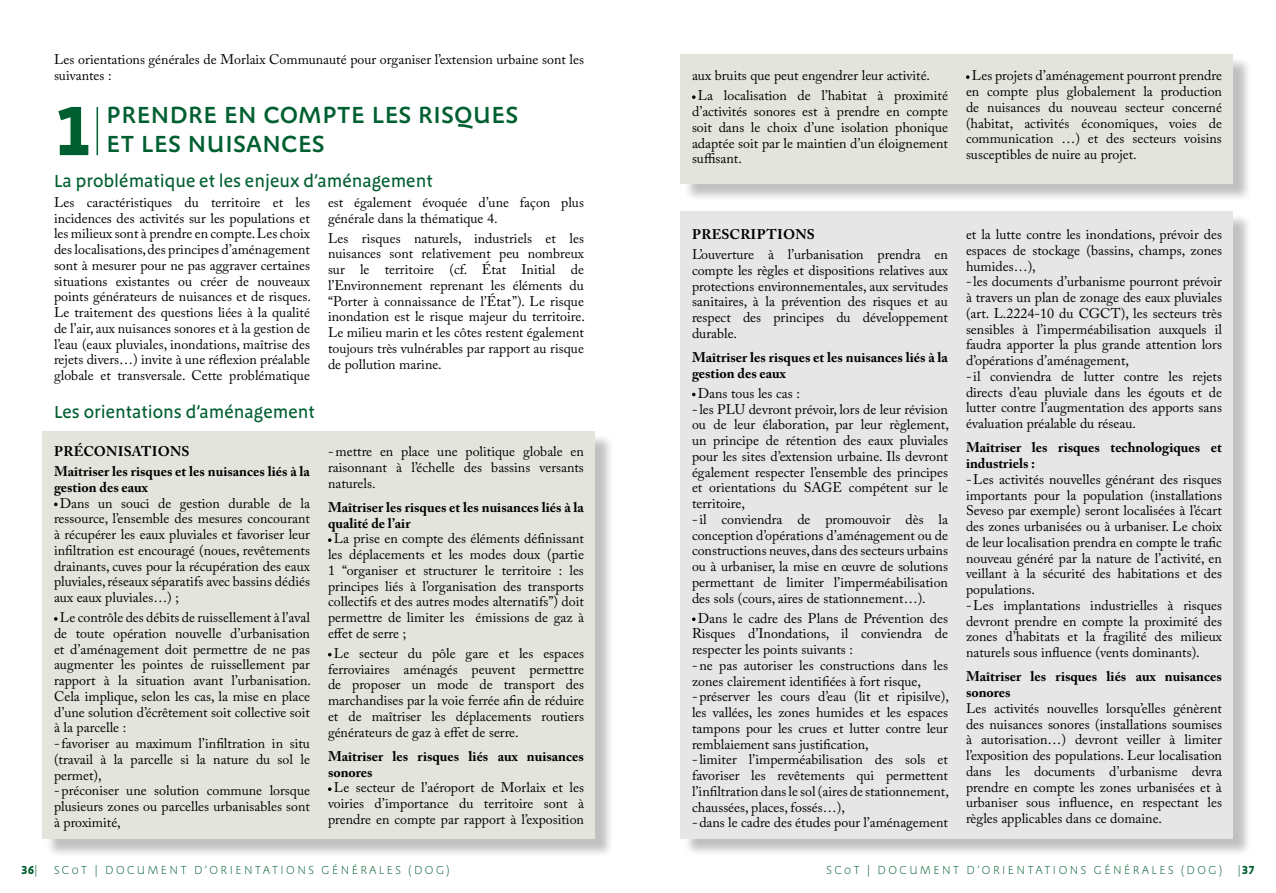
<style>
.page{position:relative;width:1276px;height:893px;background:#fff}
.page>*{position:absolute;margin:0;border:0;box-sizing:border-box;transform-origin:0 0}
.t1{font:700 72px "Megano LF";color:#005f30}
.t2{font:30px/28.5px "Megano Medium SC";color:#005f30}
.t3{font:500 18px "Megano";color:#005f30}
.t4{font:13.95px/15.8px "Adobe Caslon Pro";color:#000;text-align:justify}
.t5{font:700 13.95px/15.8px "Adobe Caslon Pro";color:#000}
.t6{font:700 13.95px "Adobe Caslon Pro";letter-spacing:.345em;color:#000}
.t7{font:300 12px "Megano";letter-spacing:.21em;color:#005f30}
.t8{font:700 12px "Megano LF";color:#005f30}
.s1{font-family:"Megano";font-weight:300}
</style>
<div class="page">
<hr style="left:97px;top:107px;width:1px;height:48px;background:#005f30">
<div style="left:45px;top:433px;width:569px;height:425px;background:#000;opacity:.25"></div>
<div style="left:43px;top:431px;width:552px;height:408px;background:#e3e5dd"></div>
<div style="left:683px;top:56px;width:569px;height:147px;background:#000;opacity:.25"></div>
<div style="left:680px;top:54px;width:553px;height:130px;background:#e3e5dd"></div>
<svg style="left:54px;top:503px;width:4px;height:3px"></svg>
<svg style="left:54px;top:617px;width:4px;height:4px"></svg>
<svg style="left:328px;top:538px;width:3px;height:4px"></svg>
<svg style="left:328px;top:787px;width:3px;height:4px"></svg>
<svg style="left:692px;top:95px;width:3px;height:4px"></svg>
<svg style="left:966px;top:75px;width:3px;height:4px"></svg>
<div style="left:683px;top:213px;width:569px;height:645px;background:#000;opacity:.25"></div>
<div style="left:680px;top:211px;width:553px;height:628px;background:#e6e6e7"></div>
<svg style="left:692px;top:617px;width:3px;height:4px"></svg>
<p class="t4" style="left:54px;top:52px;width:531px">Les orientations générales de Morlaix Communauté pour organiser l’extension urbaine sont les suivantes :</p>
<h1 class="t1" style="left:54px;top:88px;width:38px">1</h1>
<h2 class="t2" style="left:106px;top:99px;width:413px">prendre en compte les risques et les nuisances</h2>
<p class="t3" style="left:54px;top:170px;width:380px">La problématique et les enjeux d’aménagement</p>
<p class="t4" style="left:54px;top:194px;width:258px">Les caractéristiques du territoire et les incidences des activités sur les populations et les milieux sont à prendre en compte. Les choix des localisations, des principes d’aménagement sont à mesurer pour ne pas aggraver certaines situations existantes ou créer de nouveaux points générateurs de nuisances et de risques.<br>Le traitement des questions liées à la qualité de l’air, aux nuisances sonores et à la gestion de l’eau (eaux pluviales, inondations, maîtrise des rejets divers…) invite à une réflexion préalable globale et transversale. Cette problématique</p>
<p class="t3" style="left:54px;top:401px;width:262px">Les orientations d’aménagement</p>
<p class="t5" style="left:54px;top:441px;width:257px;line-height:20px">Préconisations<br>Maîtriser les risques et les nuisances liés à la</p>
<p class="t5" style="left:54px;top:479px;width:95px">gestion des eaux</p>
<p class="t4" style="left:54px;top:495px;width:257px;text-indent:6px">Dans un souci de gestion durable de la ressource, l’ensemble des mesures concourant à récupérer les eaux pluviales et favoriser leur infiltration est encouragé (noues, revêtements drainants, cuves pour la récupération des eaux pluviales, réseaux séparatifs avec bassins dédiés aux eaux pluviales…) ;</p>
<p class="t4" style="left:54px;top:609px;width:258px;text-indent:6px">Le contrôle des débits de ruissellement à l’aval de toute opération nouvelle d’urbanisation et d’aménagement doit permettre de ne pas augmenter les pointes de ruissellement par rapport à la situation avant l’urbanisation.<br>Cela implique, selon les cas, la mise en place d’une solution d’écrêtement soit collective soit à la parcelle :</p>
<p class="t4" style="left:54px;top:735px;width:257px">- favoriser au maximum l’infiltration in situ (travail à la parcelle si la nature du sol le permet),</p>
<p class="t4" style="left:54px;top:783px;width:257px">- préconiser une solution commune lorsque plusieurs zones ou parcelles urbanisables sont à proximité,</p>
<p class="t4" style="left:328px;top:194px;width:257px">est également évoquée d’une façon plus générale dans la thématique 4.</p>
<p class="t4" style="left:328px;top:230px;width:258px">Les risques naturels, industriels et les nuisances sont relativement peu nombreux sur le territoire (cf. État Initial de l’Environnement reprenant les éléments du “Porter à connaissance de l’État”). Le risque inondation est le risque majeur du territoire.<br>Le milieu marin et les côtes restent également toujours très vulnérables par rapport au risque de pollution marine.</p>
<p class="t4" style="left:328px;top:443px;width:257px">- mettre en place une politique globale en raisonnant à l’échelle des bassins versants naturels.</p>
<p class="t5" style="left:328px;top:499px;width:257px">Maîtriser les risques et les nuisances liés à la qualité de l’air</p>
<p class="t4" style="left:328px;top:531px;width:257px;text-indent:6px">La prise en compte des éléments définissant les déplacements et les modes doux (partie 1 “organiser et structurer le territoire : les principes liés à l’organisation des transports collectifs et des autres modes alternatifs”) doit permettre de limiter les émissions de gaz à effet de serre ;</p>
<p class="t4" style="left:328px;top:645px;width:257px;text-indent:6px">Le secteur du pôle gare et les espaces ferroviaires aménagés peuvent permettre de proposer un mode de transport des marchandises par la voie ferrée afin de réduire et de maîtriser les déplacements routiers générateurs de gaz à effet de serre.</p>
<p class="t5" style="left:328px;top:748px;width:257px">Maîtriser les risques liés aux nuisances sonores</p>
<p class="t4" style="left:328px;top:780px;width:257px;text-align:center">Le secteur de l’aéroport de Morlaix et les voiries d’importance du territoire sont à prendre en compte par rapport à l’exposition</p>
<p class="t4" style="left:698px;top:66px;width:252px;line-height:20px;text-indent:-6px">aux bruits que peut engendrer leur activité.<br>La localisation de l’habitat à proximité</p>
<p class="t4" style="left:692px;top:103px;width:257px">d’activités sonores est à prendre en compte soit dans le choix d’une isolation phonique adaptée soit par le maintien d’un éloignement suffisant.</p>
<p class="t4" style="left:966px;top:68px;width:257px;text-indent:6px">Les projets d’aménagement pourront prendre en compte plus globalement la production de nuisances du nouveau secteur concerné (habitat, activités économiques, voies de communication …) et des secteurs voisins susceptibles de nuire au projet.</p>
<p class="t6" style="left:692px;top:226px;width:124px">Prescriptions</p>
<p class="t4" style="left:692px;top:246px;width:257px">L’ouverture à l’urbanisation prendra en compte les règles et dispositions relatives aux protections environnementales, aux servitudes sanitaires, à la prévention des risques et au respect des principes du développement durable.</p>
<p class="t5" style="left:692px;top:349px;width:257px">Maîtriser les risques et les nuisances liés à la gestion des eaux</p>
<p class="t4" style="left:692px;top:385px;width:258px;text-align:left;text-indent:6px">Dans tous les cas :<br>-les PLU devront prévoir, lors de leur révision ou de leur élaboration, par leur règlement, un principe de rétention des eaux pluviales pour les sites d’extension urbaine. Ils devront également respecter l’ensemble des principes et orientations du SAGE compétent sur le territoire,<br>-il conviendra de promouvoir dès la conception d’opérations d’aménagement ou de constructions neuves, dans des secteurs urbains ou à urbaniser, la mise en œuvre de solutions permettant de limiter l’imperméabilisation des sols (cours, aires de stationnement…).</p>
<p class="t4" style="left:692px;top:610px;width:258px;text-align:left;text-indent:6px">Dans le cadre des Plans de Prévention des Risques d’Inondations, il conviendra de respecter les points suivants :<br>-ne pas autoriser les constructions dans les zones clairement identifiées à fort risque, -préserver les cours d’eau (lit et ripisilve), les vallées, les zones humides et les espaces tampons pour les crues et lutter contre leur remblaiement sans justification,<br>-limiter l’imperméabilisation des sols et favoriser les revêtements qui permettent l’infiltration dans le sol (aires de stationnement, chaussées, places, fossés…),<br>-dans le cadre des études pour l’aménagement</p>
<p class="t4" style="left:966px;top:226px;width:257px;text-align:left">et la lutte contre les inondations, prévoir des espaces de stockage (bassins, champs, zones humides…),<br>-les documents d’urbanisme pourront prévoir à travers un plan de zonage des eaux pluviales (art. L.2224-10 du CGCT), les secteurs très sensibles à l’imperméabilisation auxquels il faudra apporter la plus grande attention lors d’opérations d’aménagement,<br>-il conviendra de lutter contre les rejets directs d’eau pluviale dans les égouts et de lutter contre l’augmentation des apports sans évaluation préalable du réseau.</p>
<p class="t5" style="left:966px;top:440px;width:257px">Maîtriser les risques technologiques et industriels :</p>
<p class="t4" style="left:966px;top:471px;width:257px;text-align:left">-Les activités nouvelles générant des risques importants pour la population (installations Seveso par exemple) seront localisées à l’écart des zones urbanisées ou à urbaniser. Le choix de leur localisation prendra en compte le trafic nouveau généré par la nature de l’activité, en veillant à la sécurité des habitations et des populations.<br>-Les implantations industrielles à risques devront prendre en compte la proximité des zones d’habitats et la fragilité des milieux naturels sous influence (vents dominants).</p>
<p class="t5" style="left:966px;top:669px;width:257px">Maîtriser les risques liés aux nuisances sonores</p>
<p class="t4" style="left:966px;top:700px;width:257px">Les activités nouvelles lorsqu’elles génèrent des nuisances sonores (installations soumises à autorisation…) devront veiller à limiter l’exposition des populations. Leur localisation dans les documents d’urbanisme devra prendre en compte les zones urbanisées et à urbaniser sous influence, en respectant les règles applicables dans ce domaine.</p>
<p class="t8" style="left:21px;top:863px;width:18px">36<span class="s1">|</span></p>
<p class="t7" style="left:54px;top:863px;width:397px">SCoT | DOCUMENT D’ORIENTATIONS GÉNÉRALES (DOG)</p>
<p class="t7" style="left:826px;top:863px;width:397px">SCoT | DOCUMENT D’ORIENTATIONS GÉNÉRALES (DOG)</p>
<p class="t8" style="left:1237px;top:863px;width:18px"><span class="s1">|</span>37</p>
</div>
